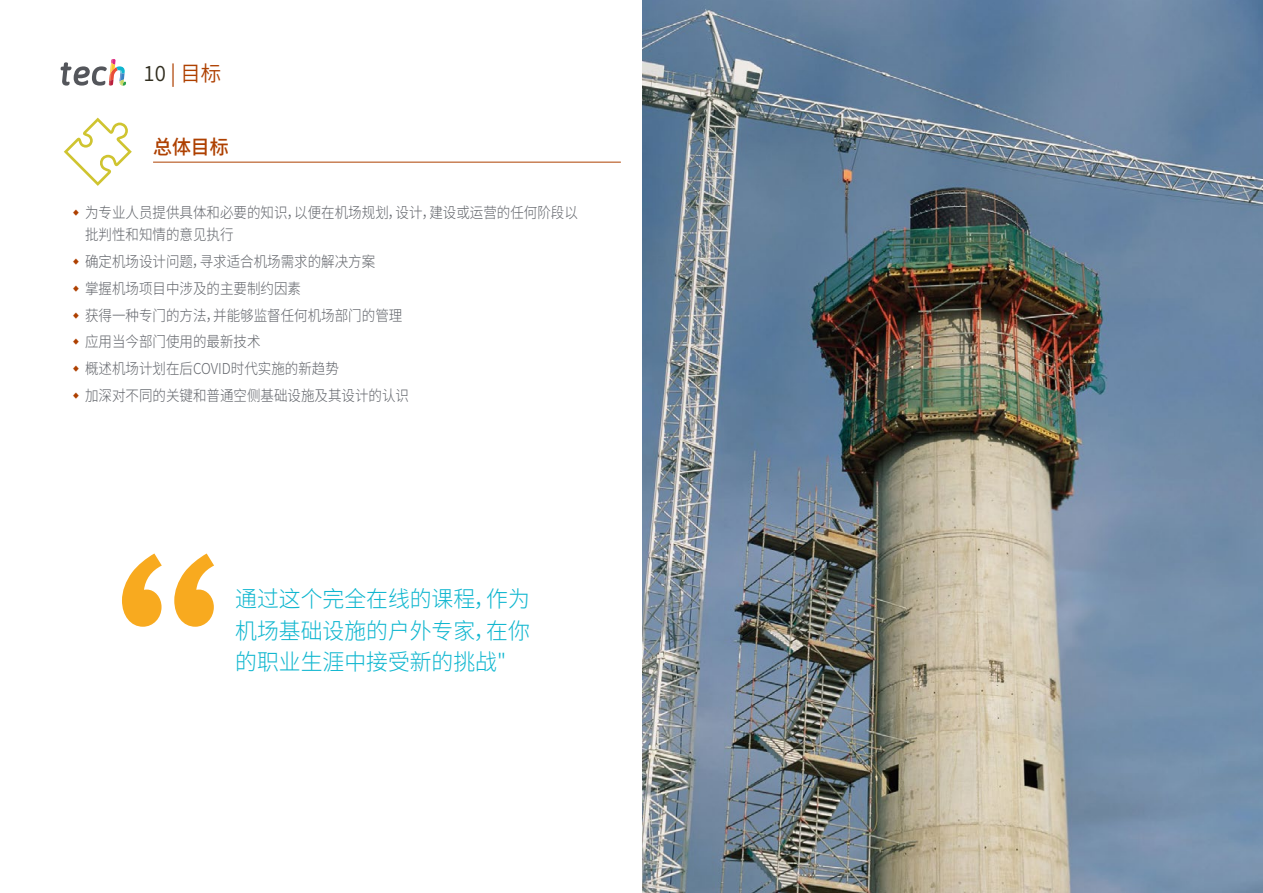
<style>
.page{position:relative;width:1263px;height:893px;background:#fff}
.page>*{position:absolute;margin:0;border:0;box-sizing:border-box;transform-origin:0 0}
.t1{font:300 22.5px/31.5px "Source Han Sans CN";color:#0fb6cf;text-align:justify}
.t2{font:21px "Source Han Sans CN";color:#ae4000}
.t3{font:500 19.5px "Source Han Sans CN";color:#ae4000}
.t4{font:300 15px/26.7px "Source Han Sans CN";color:#61646a;scale:.9 1}
.s1{color:#312e20}
</style>
<div class="page">
<hr style="left:153px;top:162px;width:468px;height:1px;background:#ae4000">
<svg style="left:64px;top:118px;width:68px;height:68px"></svg>
<svg style="left:61px;top:59px;width:65px;height:27px"></svg>
<svg style="left:122px;top:553px;width:92px;height:74px"></svg>
<img style="left:642px;top:0;width:621px;height:893px">
<h2 class="t2" style="left:144px;top:61px;width:79px"><span class="s1">10</span> | 目标</h2>
<h3 class="t3" style="left:153px;top:135px;width:77px">总体目标</h3>
<p class="t4" style="left:85px;top:201px;width:549px;line-height:22.5px">为专业人员提供具体和必要的知识，以便在机场规划，设计，建设或运营的任何阶段以批判性和知情的意见执行</p>
<p class="t4" style="left:85px;top:248px;width:362px">确定机场设计问题，寻求适合机场需求的解决方案<br>掌握机场项目中涉及的主要制约因素<br>获得一种专门的方法，并能够监督任何机场部门的管理应用当今部门使用的最新技术<br>概述机场计划在后COVID时代实施的新趋势<br>加深对不同的关键和普通空侧基础设施及其设计的认识</p>
<h1 class="t1" style="left:235px;top:584px;width:296px">通过这个完全在线的课程，作为机场基础设施的户外专家，在你的职业生涯中接受新的挑战"</h1>
</div>
